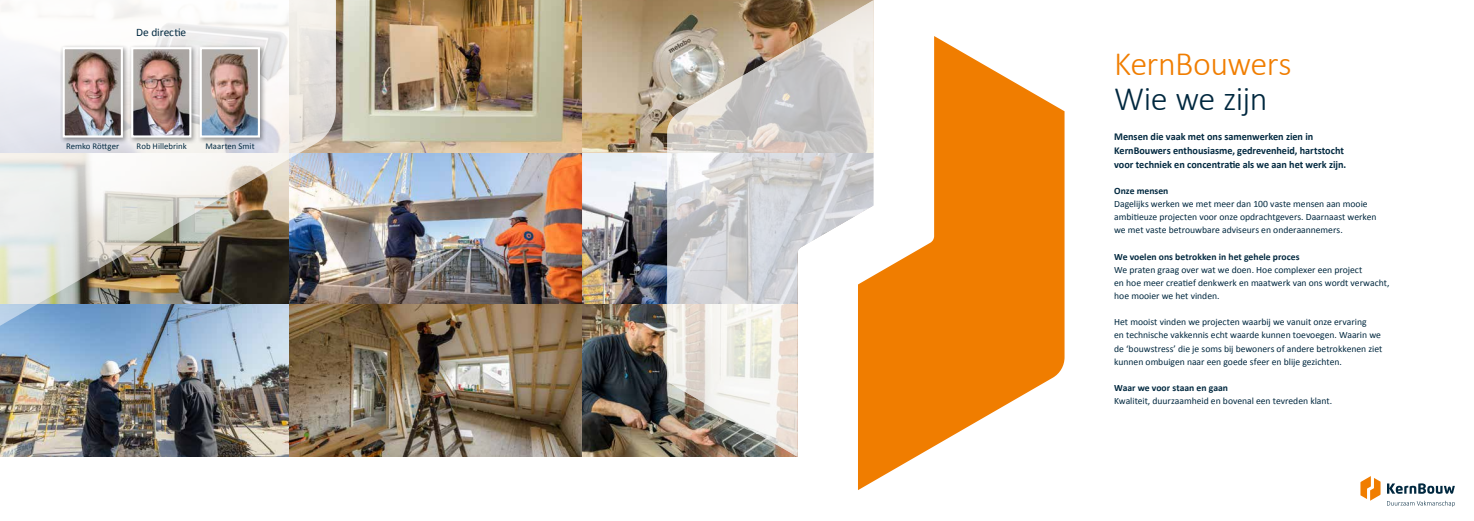
<style>
.page{position:relative;width:1474px;height:521px;background:#fff}
.page>*{position:absolute;margin:0;border:0;box-sizing:border-box;transform-origin:0 0}
.t1{font:300 34.12px "Calibri";letter-spacing:-.015em;color:#f07d00}
.t2{font:300 34.12px "Calibri";letter-spacing:-.02em;color:#00283f}
.t3{font:11.38px "Calibri";letter-spacing:-.005em;color:#00283f}
.t4{font:700 10.5px/14px "Calibri";color:#00283f}
.t5{font:9.62px/13.1px "Calibri";color:#00283f}
.t6{font:700 9.62px "Calibri";color:#00283f}
.t7{font:8.75px "Calibri";color:#00283f}
</style>
<div class="page">
<svg style="left:858px;top:36px;width:206px;height:454px;fill:#f07d00"></svg>
<img style="left:336px;top:0;width:331px;height:305px">
<img style="left:0;top:305px;width:667px;height:152px">
<img style="left:667px;top:0;width:206px;height:457px">
<img style="left:0;top:0;width:336px;height:330px">
<svg style="left:1387px;top:501px;width:67px;height:6px"></svg>
<svg style="left:1387px;top:483px;width:67px;height:11px"></svg>
<svg style="left:1360px;top:476px;width:20px;height:25px"></svg>
<div style="left:60px;top:44px;width:69px;height:100px;background:#000;opacity:.4"></div>
<img style="left:66px;top:50px;width:54px;height:85px">
<div style="left:63px;top:47px;width:60px;height:91px;border:2px solid #fff"></div>
<div style="left:128px;top:44px;width:70px;height:100px;background:#000;opacity:.4"></div>
<img style="left:134px;top:50px;width:54px;height:85px">
<div style="left:131px;top:47px;width:60px;height:91px;border:2px solid #fff"></div>
<div style="left:197px;top:44px;width:69px;height:100px;background:#000;opacity:.4"></div>
<img style="left:203px;top:50px;width:54px;height:85px">
<div style="left:200px;top:47px;width:60px;height:91px;border:2px solid #fff"></div>
<p class="t3" style="left:136px;top:25px;width:52px">De directie</p>
<p class="t7" style="left:66px;top:141px;width:55px">Remko Röttger</p>
<p class="t7" style="left:137px;top:141px;width:52px">Rob Hillebrink</p>
<p class="t7" style="left:205px;top:141px;width:51px">Maarten Smit</p>
<h1 class="t1" style="left:1114px;top:52px;width:179px">KernBouwers</h1>
<h1 class="t2" style="left:1114px;top:87px;width:155px">Wie we zijn</h1>
<p class="t4" style="left:1114px;top:129px;width:233px">Mensen die vaak met ons samenwerken zien in<br>KernBouwers enthousiasme, gedrevenheid, hartstocht voor techniek en concentratie als we aan het werk zijn.</p>
<p class="t6" style="left:1114px;top:185px;width:56px">Onze mensen</p>
<p class="t5" style="left:1114px;top:197px;width:264px">Dagelijks werken we met meer dan 100 vaste mensen aan mooie ambitieuze projecten voor onze opdrachtgevers. Daarnaast werken we met vaste betrouwbare adviseurs en onderaannemers.</p>
<p class="t6" style="left:1114px;top:250px;width:187px">We voelen ons betrokken in het gehele proces</p>
<p class="t5" style="left:1114px;top:263px;width:277px">We praten graag over wat we doen. Hoe complexer een project<br>en hoe meer creatief denkwerk en maatwerk van ons wordt verwacht, hoe mooier we het vinden.</p>
<p class="t5" style="left:1114px;top:316px;width:270px">Het mooist vinden we projecten waarbij we vanuit onze ervaring<br>en technische vakkennis echt waarde kunnen toevoegen. Waarin we de ‘bouwstress’ die je soms bij bewoners of andere betrokkenen ziet kunnen ombuigen naar een goede sfeer en blije gezichten.</p>
<p class="t6" style="left:1114px;top:384px;width:115px">Waar we voor staan en gaan</p>
<p class="t5" style="left:1114px;top:394px;width:219px">Kwaliteit, duurzaamheid en bovenal een tevreden klant.</p>
</div>
